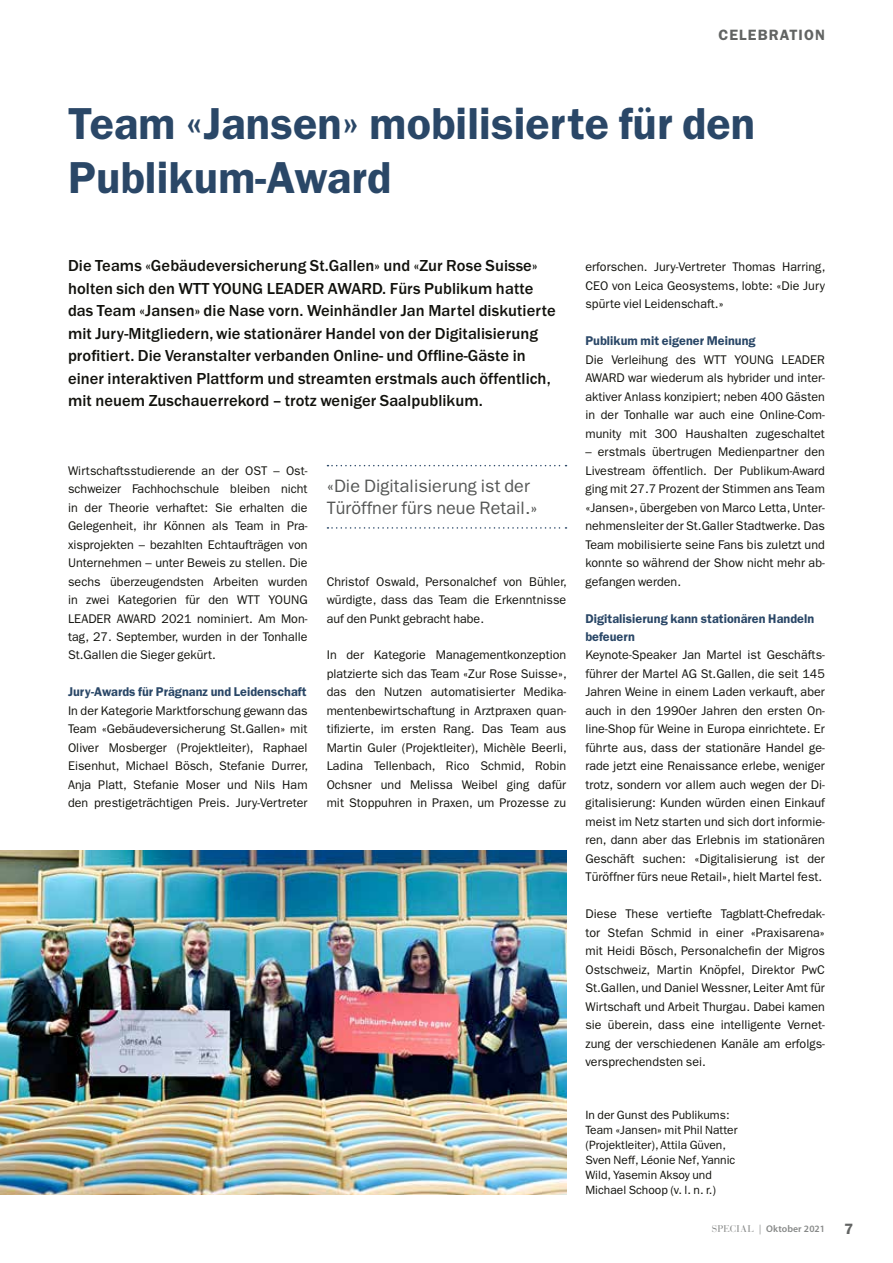
<style>
.page{position:relative;width:893px;height:1263px;background:#fff}
.page>*{position:absolute;margin:0;border:0;box-sizing:border-box;transform-origin:0 0}
.t1{font:600 45px/54px "Franklin Gothic LT";letter-spacing:.005em;color:#2a4767}
.t2{font:18px/22.5px "Franklin Gothic LT";letter-spacing:.005em;color:#555756}
.t3{font:500 16.5px/22.5px "Franklin Gothic LT";letter-spacing:.005em;color:#12120d}
.t4{font:600 15px "Franklin Gothic LT";letter-spacing:.07em;color:#626463}
.t5{font:600 12.75px/18.5px "Franklin Gothic LT";letter-spacing:.005em;color:#2a4767}
.t6{font:12.6px/18.5px "Franklin Gothic LT";letter-spacing:.005em;color:#12120d;text-align:justify}
.t7{font:12px/15px "Franklin Gothic LT";color:#12120d}
.t8{font:600 9.75px "Myriad Pro";letter-spacing:.01em;color:#878988}
.s1{font-family:"Bauer Bodoni";font-weight:400}
</style>
<div class="page">
<img style="left:0;top:850px;width:566px;height:344px">
<svg style="left:327px;top:465px;width:239px;height:1px"></svg>
<svg style="left:327px;top:527px;width:239px;height:2px"></svg>
<p class="t4" style="left:718px;top:26px;width:108px">CELEBRATION</p>
<h1 class="t1" style="left:68px;top:96px;width:689px">Team «Jansen» mobilisierte für den<br>Publikum-Award</h1>
<p class="t3" style="left:68px;top:255px;width:489px">Die Teams «Gebäudeversicherung St.Gallen» und «Zur Rose Suisse» holten sich den WTT YOUNG LEADER AWARD. Fürs Publikum hatte das Team «Jansen» die Nase vorn. Weinhändler Jan Martel diskutierte mit Jury-Mitgliedern, wie stationärer Handel von der Digitalisierung profitiert. Die Veranstalter verbanden Online- und Offline-Gäste in einer interaktiven Plattform und streamten erstmals auch öffentlich, mit neuem Zuschauerrekord – trotz weniger Saalpublikum.</p>
<p class="t6" style="left:68px;top:461px;width:241px">Wirtschaftsstudierende an der OST – Ost&shy;schweizer Fachhochschule bleiben nicht in der Theorie verhaftet: Sie erhalten die Gelegenheit, ihr Können als Team in Pra&shy;xisprojekten – bezahlten Echtaufträgen von Unternehmen – unter Beweis zu stellen. Die sechs überzeugendsten Arbeiten wurden in zwei Kategorien für den WTT YOUNG LEADER AWARD 2021 nominiert. Am Mon&shy;tag, 27. September, wurden in der Tonhalle St.Gallen die Sieger gekürt.</p>
<p class="t5" style="left:68px;top:683px;width:240px">Jury-Awards für Prägnanz und Leidenschaft</p>
<p class="t6" style="left:68px;top:701px;width:242px">In der Kategorie Marktforschung gewann das Team «Gebäudeversicherung St.Gallen» mit Oliver Mosberger (Projektleiter), Raphael Eisenhut, Michael Bösch, Stefanie Durrer, Anja Platt, Stefanie Moser und Nils Ham den prestigeträchtigen Preis. Jury-Vertreter</p>
<h2 class="t2" style="left:327px;top:475px;width:212px">«Die Digitalisierung ist der<br>Türöffner fürs neue Retail.»</h2>
<p class="t6" style="left:327px;top:572px;width:242px">Christof Oswald, Personalchef von Bühler, würdigte, dass das Team die Erkenntnisse auf den Punkt gebracht habe.</p>
<p class="t6" style="left:327px;top:646px;width:242px">In der Kategorie Managementkonzeption platzierte sich das Team «Zur Rose Suisse», das den Nutzen automatisierter Medika&shy;mentenbewirtschaftung in Arztpraxen quan&shy;tifizierte, im ersten Rang. Das Team aus Martin Guler (Projektleiter), Michèle Beerli, Ladina Tellenbach, Rico Schmid, Robin Ochsner und Melissa Weibel ging dafür mit Stoppuhren in Praxen, um Prozesse zu</p>
<p class="t6" style="left:585px;top:258px;width:242px">erforschen. Jury-Vertreter Thomas Harring, CEO von Leica Geosystems, lobte: «Die Jury spürte viel Leidenschaft.»</p>
<p class="t5" style="left:585px;top:332px;width:172px">Publikum mit eigener Meinung</p>
<p class="t6" style="left:585px;top:350px;width:241px">Die Verleihung des WTT YOUNG LEADER AWARD war wiederum als hybrider und inter&shy;aktiver Anlass konzipiert; neben 400 Gästen in der Tonhalle war auch eine Online-Com&shy;munity mit 300 Haushalten zugeschaltet</p>
<p class="t6" style="left:585px;top:443px;width:241px">– erstmals übertrugen Medienpartner den Livestream öffentlich. Der Publikum-Award ging mit 27.7 Prozent der Stimmen ans Team «Jansen», übergeben von Marco Letta, Unter&shy;nehmensleiter der St.Galler Stadtwerke. Das Team mobilisierte seine Fans bis zuletzt und konnte so während der Show nicht mehr ab&shy;gefangen werden.</p>
<p class="t5" style="left:585px;top:609px;width:230px">Digitalisierung kann stationären Handeln befeuern</p>
<p class="t6" style="left:585px;top:646px;width:241px">Keynote-Speaker Jan Martel ist Geschäfts&shy;führer der Martel AG St.Gallen, die seit 145<br>Jahren Weine in einem Laden verkauft, aber auch in den 1990er Jahren den ersten On&shy;line-Shop für Weine in Europa einrichtete. Er führte aus, dass der stationäre Handel ge&shy;rade jetzt eine Renaissance erlebe, weniger trotz, sondern vor allem auch wegen der Di&shy;gitalisierung: Kunden würden einen Einkauf meist im Netz starten und sich dort informie&shy;ren, dann aber das Erlebnis im stationären Geschäft suchen: «Digitalisierung ist der Türöffner fürs neue Retail», hielt Martel fest.</p>
<p class="t6" style="left:585px;top:905px;width:241px">Diese These vertiefte Tagblatt-Chefredak&shy;tor Stefan Schmid in einer «Praxisarena» mit Heidi Bösch, Personalchefin der Migros Ostschweiz, Martin Knöpfel, Direktor PwC St.Gallen, und Daniel Wessner, Leiter Amt für Wirtschaft und Arbeit Thurgau. Dabei kamen sie überein, dass eine intelligente Vernet&shy;zung der verschiedenen Kanäle am erfolgs&shy;versprechendsten sei.</p>
<p class="t7" style="left:585px;top:1108px;width:154px">In der Gunst des Publikums:<br>Team «Jansen» mit Phil Natter (Projektleiter), Attila Güven,<br>Sven Neff, Léonie Nef, Yannic<br>Wild, Yasemin Aksoy und<br>Michael Schoop (v. l. n. r.)</p>
<p class="t8" style="left:712px;top:1223px;width:115px"><span class="s1">SPECIAL |</span> Oktober 2021</p>
<p class="t4" style="left:844px;top:1220px;width:10px">7</p>
</div>
